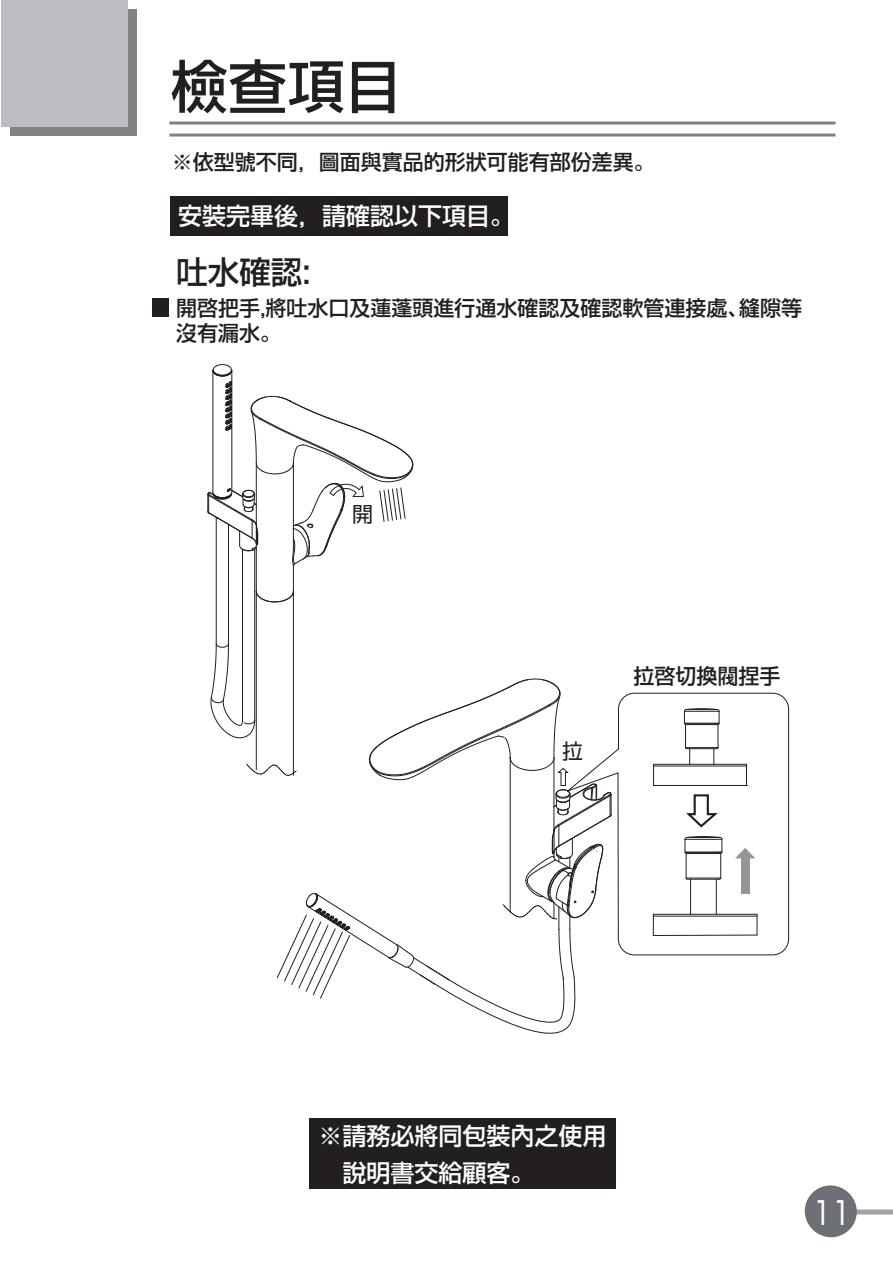
<style>
.page{position:relative;width:893px;height:1263px;background:#fff}
.page>*{position:absolute;margin:0;border:0;box-sizing:border-box;transform-origin:0 0}
.t1{font:700 63px "Microsoft Jheng Hei";color:#231f20}
.t2{font:500 57px "Shin Go Pr 5";color:#231f20}
.t3{font:31.65px "Shin Go Pr 5";color:#fff;scale:.8 1}
.t4{font:500 31.5px "Shin Go Pr 5";color:#231f20}
.t5{font:500 24px/36.5px "Shin Go Pr 5";color:#fff}
.t6{font:500 21px/25.2px "Shin Go Pr 5";color:#231f20}
.t7{font:500 21px "Shin Go Pro";color:#231f20}
.t8{font:21px "Shin Go Pr 5";color:#231f20}
.s1{font-size:31.5px}
</style>
<div class="page">
<div style="left:10px;top:9px;width:126px;height:126px;background:#808285"></div>
<div style="left:1px;top:0;width:126px;height:126px;background:#bcbdc0"></div>
<hr style="left:169px;top:122px;width:666px;height:3px;background:#808285">
<hr style="left:169px;top:134px;width:666px;height:3px;background:#808285">
<div style="left:618px;top:693px;width:171px;height:262px;border:1px solid #231f20;border-radius:16px"></div>
<svg style="left:207px;top:364px;width:206px;height:238px"></svg>
<hr style="left:293px;top:591px;width:1px;height:184px;background:#231f20">
<hr style="left:256px;top:591px;width:1px;height:179px;background:#231f20">
<hr style="left:254px;top:549px;width:1px;height:171px;background:#231f20">
<hr style="left:242px;top:549px;width:1px;height:171px;background:#231f20">
<hr style="left:216px;top:517px;width:1px;height:127px;background:#231f20">
<hr style="left:228px;top:524px;width:1px;height:120px;background:#231f20">
<hr style="left:690px;top:879px;width:1px;height:35px;background:#231f20">
<hr style="left:716px;top:879px;width:1px;height:35px;background:#231f20">
<hr style="left:653px;top:916px;width:104px;height:1px;background:#231f20">
<hr style="left:653px;top:914px;width:104px;height:1px;background:#231f20">
<svg style="left:685px;top:836px;width:38px;height:44px"></svg>
<hr style="left:686px;top:878px;width:32px;height:1px;background:#231f20">
<svg style="left:653px;top:915px;width:1px;height:20px"></svg>
<hr style="left:653px;top:935px;width:104px;height:1px;background:#231f20">
<svg style="left:757px;top:914px;width:1px;height:21px"></svg>
<div style="left:741px;top:855px;width:8px;height:39px;background:#939598"></div>
<svg style="left:735px;top:848px;width:20px;height:10px"></svg>
<svg style="left:686px;top:794px;width:32px;height:34px"></svg>
<hr style="left:654px;top:766px;width:92px;height:1px;background:#231f20">
<hr style="left:654px;top:764px;width:93px;height:1px;background:#231f20">
<svg style="left:684px;top:708px;width:36px;height:56px"></svg>
<hr style="left:685px;top:747px;width:33px;height:1px;background:#231f20">
<svg style="left:746px;top:765px;width:1px;height:21px"></svg>
<hr style="left:654px;top:785px;width:92px;height:1px;background:#231f20">
<svg style="left:653px;top:764px;width:1px;height:21px"></svg>
<svg style="left:211px;top:643px;width:408px;height:391px"></svg>
<div style="left:152px;top:298px;width:16px;height:19px;background:#231f20"></div>
<svg style="left:805px;top:1185px;width:51px;height:51px"></svg>
<div style="left:849px;top:1209px;width:44px;height:5px;background:#9ea2a8"></div>
<div style="left:806px;top:1186px;width:51px;height:51px;background:#6d7074;border-radius:50%"></div>
<div style="left:170px;top:196px;width:338px;height:39px;background:#231f20"></div>
<div style="left:309px;top:1118px;width:306px;height:71px;background:#231f20"></div>
<h1 class="t1" style="left:226px;top:48px;width:64px">查</h1>
<h2 class="t2" style="left:171px;top:40px;width:233px">檢 項目</h2>
<p class="t7" style="left:172px;top:145px;width:484px">※依型號不同，圖面與實品的形狀可能有部份差異。</p>
<p class="t5" style="left:178px;top:195px;width:337px">安裝完畢後，請確認以下項目。</p>
<h3 class="t4" style="left:176px;top:246px;width:136px">吐水確認:</h3>
<p class="t6" style="left:176px;top:294px;width:627px">開啓把手，將吐水口及蓮蓬頭進行通水確認及確認軟管連接處、縫隙等沒有漏水。</p>
<p class="t8" style="left:352px;top:497px;width:22px">開</p>
<p class="t8" style="left:562px;top:734px;width:22px">拉</p>
<p class="t6" style="left:633px;top:661px;width:148px">拉啓切換閥捏手</p>
<p class="t5" style="left:343px;top:1116px;width:266px;text-indent:-24px">※請務必將同包裝內之使用說明書交給顧客。</p>
<h3 class="t3" style="left:813px;top:1187px;width:49px">1 1<span class="s1">8</span></h3>
</div>
